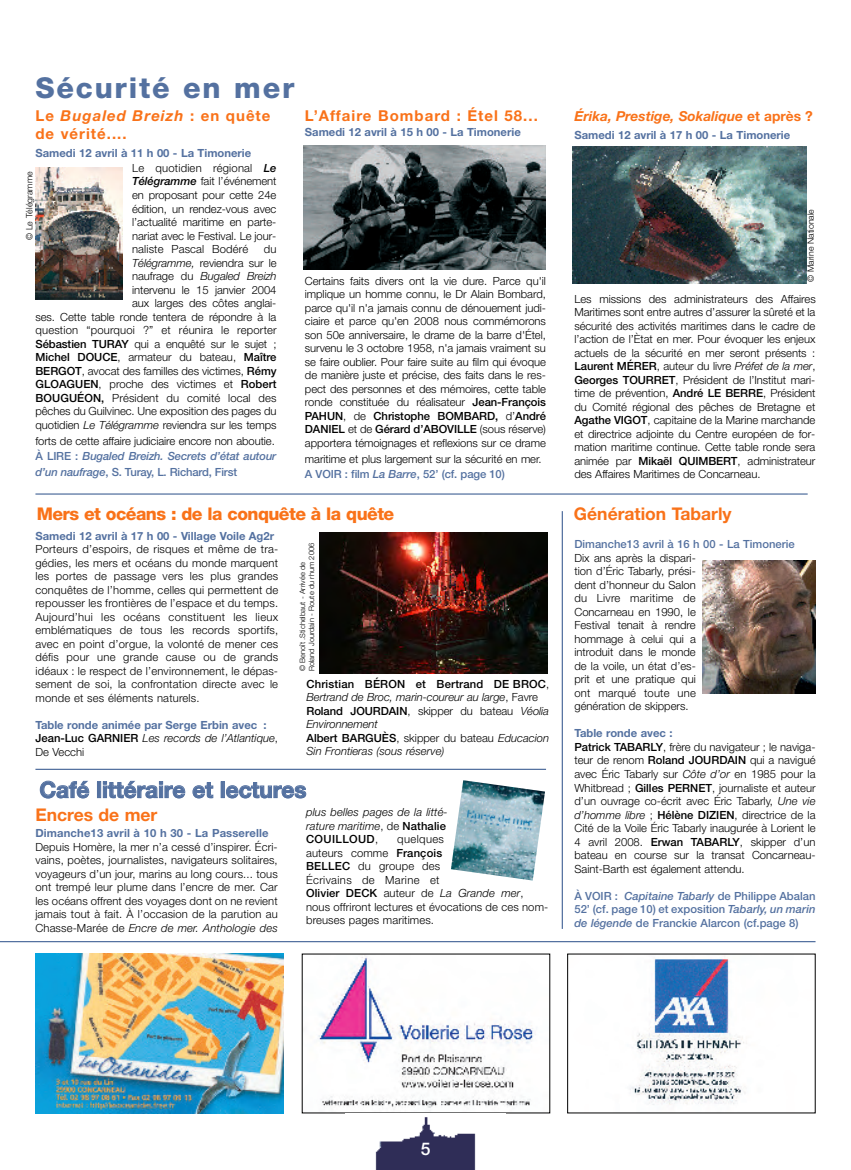
<style>
.page{position:relative;width:851px;height:1170px;background:#fff}
.page>*{position:absolute;margin:0;border:0;box-sizing:border-box;transform-origin:0 0}
.t1{font:800 28.75px "Helvetica Neue";letter-spacing:.065em;color:#5471a0}
.t2{font:700 22.5px "Helvetica Neue";color:#5471a0}
.t3{font:800 17.5px "Helvetica Neue";letter-spacing:-.03em;color:#f97219}
.t4{font:700 17.5px "Helvetica Neue";color:#f97219}
.t5{font:500 17.5px "Helvetica Neue";color:#fff}
.t6{font:700 15px/18px "Helvetica Neue";letter-spacing:.065em;color:#f97219}
.t7{font:italic 700 13.75px "Helvetica Neue";color:#f97219}
.t8{font:300 11.25px/13.5px "Helvetica Neue";color:#000;text-align:justify}
.t9{font:700 11.25px/13.5px "Helvetica Neue";color:#5471a0}
.t10{font:italic 300 11.25px/13.5px "Helvetica Neue";color:#000}
.t11{font:500 11.25px/13.5px "Helvetica Neue";color:#5471a0;text-align:justify}
.t12{font:300 8.75px "Helvetica Neue";color:#000}
.t13{font:300 7.5px/9px "Helvetica Neue";color:#000}
.s1{font-style:italic}
.s2{font-weight:300;color:#000}
.s3{font-weight:500;font-style:italic;color:#000}
.s4{font-weight:500;font-style:italic}
.s5{font-weight:500}
.s6{font-weight:500;color:#5471a0}
.s7{font-weight:500;font-style:italic;color:#5471a0}
.s8{font-weight:500;color:#000}
.s9{font-weight:300;font-style:italic;color:#000}
.s10{font-weight:500;font-style:normal}
.s11{font-style:normal}
.s12{font-weight:700;color:#5471a0}
</style>
<div class="page">
<img style="left:303px;top:145px;width:242px;height:124px">
<img style="left:35px;top:953px;width:248px;height:159px">
<img style="left:318px;top:955px;width:218px;height:153px">
<img style="left:630px;top:957px;width:117px;height:148px">
<img style="left:371px;top:1112px;width:108px;height:57px">
<hr style="left:0;top:940px;width:815px;height:2px;background:#5471a0">
<img style="left:573px;top:146px;width:233px;height:138px">
<img style="left:319px;top:532px;width:228px;height:141px">
<img style="left:702px;top:560px;width:113px;height:133px">
<hr style="left:35px;top:768px;width:511px;height:2px;background:#5471a0">
<hr style="left:561px;top:511px;width:2px;height:417px;background:#5471a0">
<hr style="left:35px;top:493px;width:772px;height:1px;background:#5471a0">
<img style="left:35px;top:168px;width:87px;height:132px">
<img style="left:451px;top:780px;width:94px;height:100px">
<h1 class="t1" style="left:35px;top:77px;width:260px">Sécurité en mer</h1>
<h3 class="t6" style="left:35px;top:108px;width:236px">Le <span class="s1">Bugaled Breizh</span> : en quête de vérité....</h3>
<p class="t9" style="left:132px;top:146px;width:146px;line-height:15.4px;text-indent:-97px">Samedi 12 avril à 11 h 00 - La Timonerie<br><span class="s2">Le quotidien régional</span> <span class="s3">Le</span></p>
<p class="t8" style="left:132px;top:176px;width:146px"><span class="s4">Télégramme</span> fait l’événement en proposant pour cette 24e édition, un rendez-vous avec l’actualité maritime en parte&shy;nariat avec le Festival. Le jour&shy;naliste Pascal Bodéré</p>
<p class="t12" style="left:26px;top:240px;width:70px;rotate:-90deg">© Le Télégramme</p>
<p class="t8" style="left:35px;top:243px;width:243px;text-align:right">du<br><span class="s1">Télégramme,</span> reviendra sur le<br>naufrage du <span class="s1">Bugaled Breizh<br></span>intervenu le 15 janvier 2004<br>aux larges des côtes anglai-<br>ses. Cette table ronde tentera de répondre à la question “pourquoi ?” et réunira le reporter <span class="s5">Sébastien TURAY</span> qui a enquêté sur le sujet ; <span class="s5">Michel DOUCE</span>, armateur du bateau, <span class="s5">Maître BERGOT</span>, avocat des familles des victimes, <span class="s5">Rémy GLOAGUEN</span>, proche des victimes et <span class="s5">Robert BOUGUÉON,</span> Président du comité local des pêches du Guilvinec. Une exposition des pages du quotidien <span class="s1">Le Télégramme</span> reviendra sur les temps</p>
<p class="t8" style="left:35px;top:434px;width:242px;line-height:15.8px;text-align:left">forts de cette affaire judiciaire encore non aboutie.<br><span class="s6">À LIRE :</span> <span class="s7">Bugaled Breizh. Secrets d’état autour d’un naufrage</span><span class="s6">, S. Turay, L. Richard, First</span></p>
<h3 class="t6" style="left:305px;top:108px;width:234px">L’Affaire Bombard : Étel 58...</h3>
<p class="t9" style="left:305px;top:126px;width:217px">Samedi 12 avril à 15 h 00 - La Timonerie</p>
<p class="t8" style="left:305px;top:275px;width:242px">Certains faits divers ont la vie dure. Parce qu'il implique un homme connu, le Dr Alain Bombard, parce qu'il n'a jamais connu de dénouement judi&shy;ciaire et parce qu'en 2008 nous commémorons son 50e anniversaire, le drame de la barre d'Étel, survenu le 3 octobre 1958, n'a jamais vraiment su se faire oublier. Pour faire suite au film qui évoque de manière juste et précise, des faits dans le res&shy;pect des personnes et des mémoires, cette table ronde constituée du réalisateur <span class="s5">Jean-François PAHUN</span>, de <span class="s5">Christophe BOMBARD,</span> d’<span class="s5">André DANIEL</span> et de <span class="s5">Gérard d’ABOVILLE</span> (sous réserve) apportera témoignages et reflexions sur ce drame</p>
<p class="t8" style="left:305px;top:452px;width:238px;line-height:15.4px">maritime et plus largement sur la sécurité en mer.<br><span class="s6">A VOIR : film</span> <span class="s7">La Barre</span><span class="s6">, 52’ (cf. page 10)</span></p>
<h3 class="t3" style="left:37px;top:507px;width:359px">Mers et océans : de la conquête à la quête</h3>
<p class="t9" style="left:35px;top:530px;width:240px">Samedi 12 avril à 17 h 00 - Village Voile Ag2r</p>
<p class="t8" style="left:35px;top:543px;width:244px">Porteurs d’espoirs, de risques et même de tra&shy;gédies, les mers et océans du monde marquent les portes de passage vers les plus grandes conquêtes de l’homme, celles qui permettent de repousser les frontières de l’espace et du temps.<br>Aujourd’hui les océans constituent les lieux emblématiques de tous les records sportifs, avec en point d’orgue, la volonté de mener ces défis pour une grande cause ou de grands idéaux : le respect de l’environnement, le dépas&shy;sement de soi, la confrontation directe avec le monde et ses éléments naturels.</p>
<p class="t9" style="left:35px;top:719px;width:244px">Table ronde animée par Serge Erbin avec :<br><span class="s8">Jean-Luc GARNIER</span> <span class="s9">Les records de l’Atlantique</span><span class="s2">,<br>De Vecchi</span></p>
<p class="t13" style="left:299px;top:671px;width:130px;rotate:-90deg">© Benoît .Stichelbaut - Arrivée de<br>Roland Jourdain - Route du rhum 2006</p>
<p class="t10" style="left:306px;top:677px;width:244px"><span class="s10">Christian BÉRON et Bertrand DE BROC</span><span class="s11">, </span>Bertrand de Broc, marin-coureur au large<span class="s11">, Favre </span><span class="s10">Roland JOURDAIN</span><span class="s11">, skipper du bateau</span> Véolia Environnement<br><span class="s10">Albert BARGUÈS</span><span class="s11">, skipper du bateau</span> Educacion Sin Frontieras (sous réserve)</p>
<h2 class="t2" style="left:39px;top:781px;width:268px">Café littéraire et lectures</h2>
<h3 class="t4" style="left:35px;top:808px;width:123px">Encres de mer</h3>
<p class="t9" style="left:35px;top:827px;width:234px">Dimanche13 avril à 10 h 30 - La Passerelle</p>
<p class="t8" style="left:35px;top:841px;width:244px">Depuis Homère, la mer n’a cessé d’inspirer. Écri&shy;vains, poètes, journalistes, navigateurs solitaires, voyageurs d’un jour, marins au long cours... tous ont trempé leur plume dans l’encre de mer. Car les océans offrent des voyages dont on ne revient jamais tout à fait. À l’occasion de la parution au Chasse-Marée de <span class="s1">Encre de mer. Anthologie des</span></p>
<p class="t10" style="left:306px;top:806px;width:143px">plus belles pages de la litté&shy;rature maritime<span class="s11">, de</span> <span class="s10">Nathalie<br>COUILLOUD</span><span class="s11">,</span></p>
<p class="t8" style="left:306px;top:833px;width:244px;text-align:left;text-indent:91px">quelques<br>auteurs comme <span class="s5">François<br>BELLEC</span> du groupe des<br>Écrivains de Marine et<br><span class="s5">Olivier DECK</span> auteur de <span class="s1">La Grande mer</span>, nous offriront lectures et évocations de ces nom&shy;breuses pages maritimes.</p>
<p class="t7" style="left:574px;top:111px;width:240px">Érika, Prestige, Sokalique <span class="s11">et après ?</span></p>
<p class="t9" style="left:574px;top:129px;width:217px">Samedi 12 avril à 17 h 00 - La Timonerie</p>
<p class="t12" style="left:807px;top:282px;width:74px;rotate:-90deg">© Marine Nationale</p>
<p class="t8" style="left:574px;top:293px;width:243px">Les missions des administrateurs des Affaires Maritimes sont entre autres d’assurer la sûreté et la sécurité des activités maritimes dans le cadre de l’action de l’Ètat en mer. Pour évoquer les enjeux actuels de la sécurité en mer seront présents :<br><span class="s5">Laurent MÉRER</span>, auteur du livre <span class="s1">Préfet de la mer</span>, <span class="s5">Georges TOURRET</span>, Président de l’Institut mari&shy;time de prévention, <span class="s5">André LE BERRE</span>, Président du Comité régional des pêches de Bretagne et <span class="s5">Agathe VIGOT</span>, capitaine de la Marine marchande et directrice adjointe du Centre européen de for&shy;mation maritime continue. Cette table ronde sera animée par <span class="s5">Mikaël QUIMBERT</span>, administrateur des Affaires Maritimes de Concarneau.</p>
<h3 class="t4" style="left:574px;top:507px;width:159px">Génération Tabarly</h3>
<p class="t11" style="left:574px;top:538px;width:222px">Dimanche13 avril à 16 h 00 - La Timonerie</p>
<p class="t8" style="left:574px;top:552px;width:123px">Dix ans après la dispari&shy;tion d’Éric Tabarly, prési&shy;dent d’honneur du Salon du Livre maritime de Concarneau en 1990, le Festival tenait à rendre hommage à celui qui a introduit dans le monde de la voile, un état d’es&shy;prit et une pratique qui ont marqué toute une génération de skippers.</p>
<p class="t8" style="left:574px;top:727px;width:243px;text-align:left"><span class="s12">Table ronde avec :<br></span><span class="s5">Patrick TABARLY</span>, frère du navigateur ; le naviga&shy;teur de renom <span class="s5">Roland JOURDAIN</span> qui a navigué avec Éric Tabarly sur <span class="s1">Côte d’or</span> en 1985 pour la Whitbread ; <span class="s5">Gilles PERNET</span>, journaliste et auteur d’un ouvrage co-écrit avec Éric Tabarly, <span class="s1">Une vie d’homme libre</span> ; <span class="s5">Hélène DIZIEN</span>, directrice de la Cité de la Voile Éric Tabarly inaugurée à Lorient le 4 avril 2008. <span class="s5">Erwan TABARLY</span>, skipper d’un bateau en course sur la transat Concarneau-Saint-Barth est également attendu.</p>
<p class="t11" style="left:574px;top:889px;width:242px">À VOIR : <span class="s1">Capitaine Tabarly</span> de Philippe Abalan 52’ (cf. page 10) et exposition <span class="s1">Tabarly, un marin de légende</span> de Franckie Alarcon (cf.page 8)</p>
<h3 class="t5" style="left:421px;top:1142px;width:11px">5</h3>
</div>
